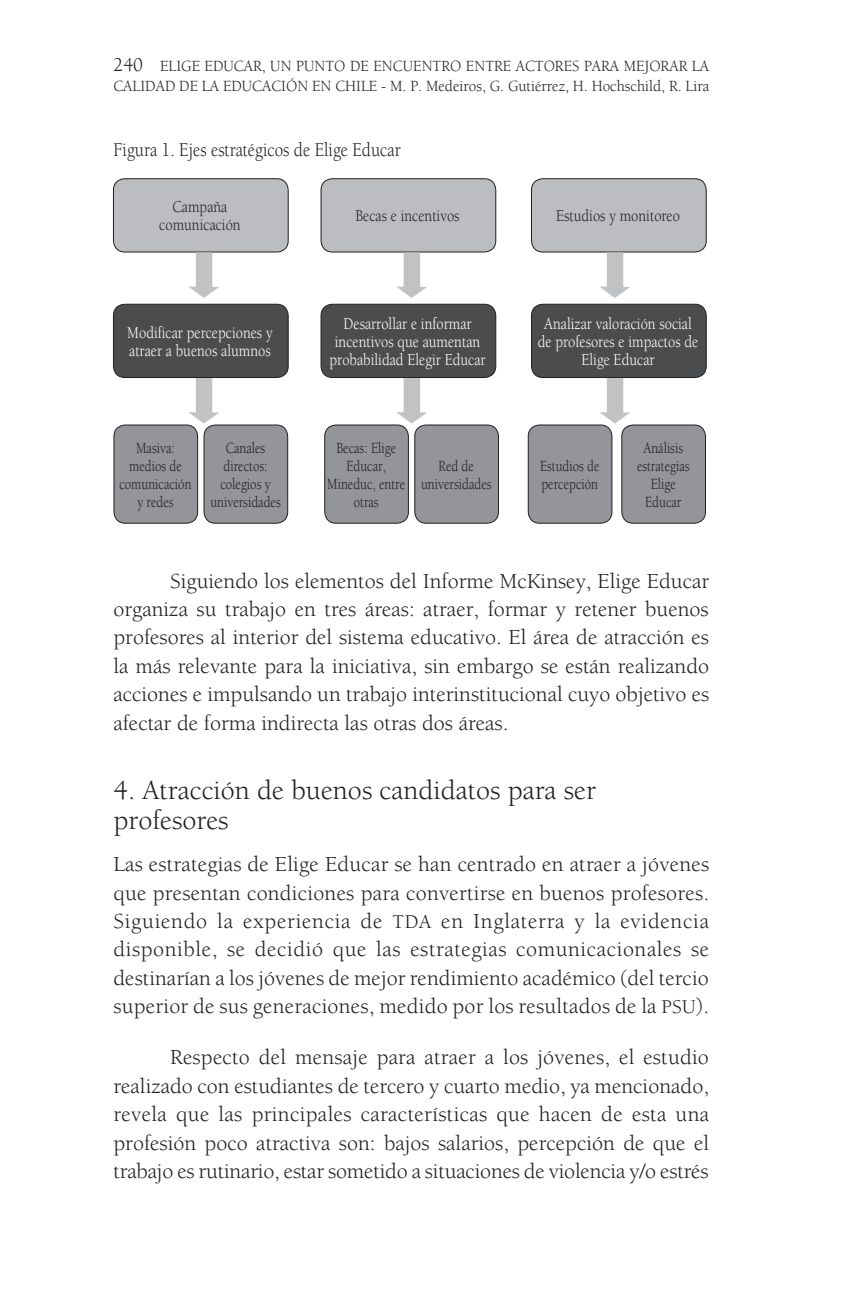
<style>
.page{position:relative;width:851px;height:1304px;background:#fff}
.page>*{position:absolute;margin:0;border:0;box-sizing:border-box;transform-origin:0 0}
.sub_1{font:28px/30px "Berkeley Std";color:#231f20}
.texto{font:22px/28.4px "Berkeley Std";letter-spacing:-.005em;color:#231f20;text-align:justify}
.primer_parrafo{font:22px/28.4px "Berkeley Std";letter-spacing:.01em;color:#231f20;text-align:justify}
.titulo_tablas{font:20px "Berkeley Std";color:#231f20;scale:.85 1}
.texto_tablas{font:17px/18px "Berkeley Std";color:#fff;text-align:center;scale:.85 1}
.texto_tablas-2{font:17px "Berkeley Std";color:#231f20;scale:.85 1}
.texto_tablas-3{font:16px/18px "Berkeley Std";color:#231f20;text-align:center;scale:.8 1}
.texto_tablas-4{font:16px/19.2px "Berkeley Std";color:#231f20;scale:.95 1}
.s1{font-size:20px}
</style>
<div class="page">
<div style="left:113px;top:179px;width:175px;height:73px;background:#bcbdc0;border-radius:11px"></div>
<div style="left:113px;top:178px;width:176px;height:75px;border:1px solid #231f20;border-radius:11px"></div>
<div style="left:113px;top:304px;width:175px;height:74px;background:#4b4c4d;border-radius:11px"></div>
<div style="left:113px;top:304px;width:176px;height:74px;border:1px solid #231f20;border-radius:11px"></div>
<div style="left:114px;top:425px;width:84px;height:98px;background:#939598;border-radius:11px"></div>
<div style="left:113px;top:424px;width:85px;height:100px;border:1px solid #231f20;border-radius:11px"></div>
<div style="left:621px;top:425px;width:84px;height:98px;background:#939598;border-radius:11px"></div>
<div style="left:621px;top:424px;width:84px;height:100px;border:1px solid #231f20;border-radius:11px"></div>
<div style="left:528px;top:425px;width:84px;height:98px;background:#939598;border-radius:11px"></div>
<div style="left:527px;top:424px;width:85px;height:100px;border:1px solid #231f20;border-radius:11px"></div>
<div style="left:415px;top:425px;width:83px;height:98px;background:#939598;border-radius:11px"></div>
<div style="left:414px;top:424px;width:85px;height:100px;border:1px solid #231f20;border-radius:11px"></div>
<div style="left:325px;top:425px;width:83px;height:98px;background:#939598;border-radius:11px"></div>
<div style="left:324px;top:424px;width:85px;height:100px;border:1px solid #231f20;border-radius:11px"></div>
<div style="left:204px;top:425px;width:84px;height:98px;background:#939598;border-radius:11px"></div>
<div style="left:203px;top:424px;width:85px;height:100px;border:1px solid #231f20;border-radius:11px"></div>
<div style="left:321px;top:179px;width:174px;height:73px;background:#bcbdc0;border-radius:11px"></div>
<div style="left:320px;top:178px;width:176px;height:75px;border:1px solid #231f20;border-radius:11px"></div>
<div style="left:321px;top:304px;width:174px;height:74px;background:#4b4c4d;border-radius:11px"></div>
<div style="left:320px;top:304px;width:176px;height:74px;border:1px solid #231f20;border-radius:11px"></div>
<div style="left:531px;top:179px;width:175px;height:73px;background:#bcbdc0;border-radius:11px"></div>
<div style="left:531px;top:178px;width:175px;height:75px;border:1px solid #231f20;border-radius:11px"></div>
<div style="left:531px;top:304px;width:175px;height:74px;background:#4b4c4d;border-radius:11px"></div>
<div style="left:531px;top:304px;width:175px;height:74px;border:1px solid #231f20;border-radius:11px"></div>
<svg style="left:188px;top:252px;width:31px;height:46px"></svg>
<svg style="left:189px;top:378px;width:30px;height:46px"></svg>
<svg style="left:396px;top:252px;width:31px;height:46px"></svg>
<svg style="left:396px;top:378px;width:31px;height:46px"></svg>
<svg style="left:599px;top:252px;width:31px;height:46px"></svg>
<svg style="left:600px;top:378px;width:30px;height:46px"></svg>
<p class="texto_tablas-4" style="left:113px;top:57px;width:628px"><span class="s1">240</span> ELIGE EDUCAR, UN PUNTO DE ENCUENTRO ENTRE ACTORES PARA MEJORAR LA<br>CALIDAD DE LA EDUCACIÓN EN CHILE - M. P. Medeiros, G. Gutiérrez, H. Hochschild, R. Lira</p>
<p class="titulo_tablas" style="left:113px;top:139px;width:339px">Figura 1. Ejes estratégicos de Elige Educar</p>
<p class="texto_tablas-2" style="left:172px;top:198px;width:66px">Campaña</p>
<p class="texto_tablas-2" style="left:159px;top:216px;width:97px">comunicación</p>
<p class="texto_tablas" style="left:127px;top:324px;width:172px;text-align:left">Modificar percepciones y atraer a buenos alumnos</p>
<p class="texto_tablas-2" style="left:355px;top:207px;width:124px">Becas e incentivos</p>
<p class="texto_tablas" style="left:329px;top:315px;width:185px">Desarrollar e informar incentivos que aumentan probabilidad Elegir Educar</p>
<p class="texto_tablas-2" style="left:556px;top:207px;width:147px">Estudios y monitoreo</p>
<p class="texto_tablas" style="left:537px;top:315px;width:190px">Analizar valoración social de profesores e impactos de<br>Elige Educar</p>
<p class="texto_tablas-3" style="left:119px;top:439px;width:92px">Masiva: medios de comunicación y redes</p>
<p class="texto_tablas-3" style="left:637px;top:439px;width:67px">Análisis estrategias<br>Elige</p>
<p class="texto_tablas-3" style="left:210px;top:439px;width:89px">Canales directos: colegios y universidades</p>
<p class="texto_tablas-3" style="left:327px;top:439px;width:99px">Becas: Elige<br>Educar,<br>Mineduc, entre otras</p>
<p class="texto_tablas-3" style="left:421px;top:457px;width:89px">Red de universidades</p>
<p class="texto_tablas-3" style="left:540px;top:457px;width:76px;text-align:left">Estudios de percepción</p>
<p class="texto_tablas-3" style="left:645px;top:493px;width:47px">Educar</p>
<p class="texto" style="left:113px;top:567px;width:597px;text-indent:57px">Siguiendo los elementos del Informe McKinsey, Elige Educar organiza su trabajo en tres áreas: atraer, formar y retener buenos profesores al interior del sistema educativo. El área de atracción es la más relevante para la iniciativa, sin embargo se están realizando acciones e impulsando un trabajo interinstitucional cuyo objetivo es afectar de forma indirecta las otras dos áreas.</p>
<p class="sub_1" style="left:113px;top:776px;width:484px">4. Atracción de buenos candidatos para ser profesores</p>
<p class="primer_parrafo" style="left:113px;top:851px;width:597px">Las estrategias de Elige Educar se han centrado en atraer a jóvenes que presentan condiciones para convertirse en buenos profesores.<br>Siguiendo la experiencia de <span class="s1">TDA</span> en Inglaterra y la evidencia disponible, se decidió que las estrategias comunicacionales se destinarían a los jóvenes de mejor rendimiento académico (del tercio superior de sus generaciones, medido por los resultados de la <span class="s1">PSU</span>).</p>
<p class="texto" style="left:113px;top:1044px;width:597px;text-indent:57px">Respecto del mensaje para atraer a los jóvenes, el estudio realizado con estudiantes de tercero y cuarto medio, ya mencionado, revela que las principales características que hacen de esta una profesión poco atractiva son: bajos salarios, percepción de que el trabajo es rutinario, estar sometido a situaciones de violencia y/o estrés</p>
</div>
